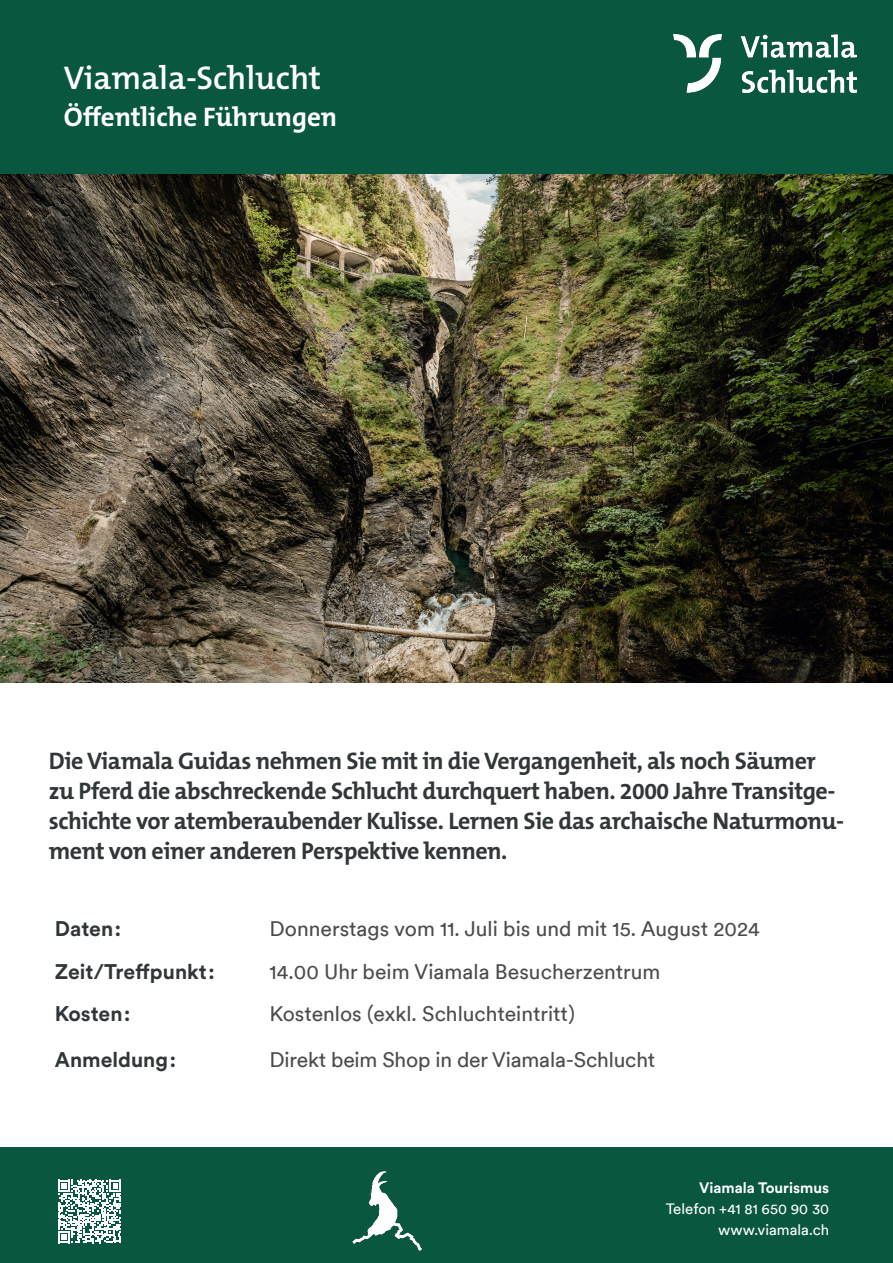
<style>
.page{position:relative;width:893px;height:1263px;background:#fff}
.page>*{position:absolute;margin:0;border:0;box-sizing:border-box;transform-origin:0 0}
.Absatzformat_1{font:600 33px "The Mix B W6";color:#fff}
.Absatzformat_1-2{font:700 27px "The Mix B W7";color:#fff}
.Absatzformat_6{font:700 24px/30px "The Mix B W7";letter-spacing:-.02em;color:#313639}
.Absatzformat_5{font:21px "Circulargraubuenden TT";color:#4b4c4d}
.Absatzformat_6-2{font:700 21px "Circulargraubuenden";color:#313639}
.Absatzformat_1-3{font:700 15px "Circulargraubuenden";color:#fff}
.Absatzformat_1-4{font:15px "Circulargraubuenden TT";color:#fff}
.Absatzformat_1-5{font:14.4px "Circulargraubuenden TT";color:#fff}
.s1{font-size:23.1px}
.s2{font-size:20.1px}
.s3{font-size:15px}
</style>
<div class="page">
<div style="left:0;top:0;width:893px;height:174px;background:#095741"></div>
<div style="left:0;top:1147px;width:893px;height:116px;background:#095741"></div>
<svg style="left:58px;top:1179px;width:63px;height:64px"></svg>
<img style="left:673px;top:35px;width:184px;height:58px">
<img style="left:352px;top:1172px;width:70px;height:79px">
<img style="left:0;top:174px;width:893px;height:508px">
<p class="Absatzformat_1" style="left:64px;top:57px;width:259px">Viamala-Schlucht</p>
<p class="Absatzformat_1-2" style="left:64px;top:100px;width:275px">Öffentliche Führungen</p>
<p class="Absatzformat_6" style="left:49px;top:745px;width:797px">Die Viamala Guidas nehmen Sie mit in die Vergangenheit, als noch Säumer zu Pferd die abschreckende Schlucht durchquert haben. <span class="s1">2000</span> Jahre Transitge&shy;schichte vor atemberaubender Kulisse. Lernen Sie das archaische Naturmonu&shy;ment von einer anderen Perspektive kennen.</p>
<p class="Absatzformat_6-2" style="left:55px;top:914px;width:68px">Daten:</p>
<p class="Absatzformat_5" style="left:270px;top:914px;width:492px">Donnerstags vom <span class="s2">11</span>. Juli bis und mit <span class="s2">15</span>. August <span class="s2">2024</span></p>
<p class="Absatzformat_6-2" style="left:55px;top:957px;width:161px">Zeit/Treffpunkt:</p>
<p class="Absatzformat_5" style="left:270px;top:958px;width:392px"><span class="s2">14</span>.<span class="s2">00</span> Uhr beim Viamala Besucherzentrum</p>
<p class="Absatzformat_6-2" style="left:55px;top:999px;width:77px">Kosten:</p>
<p class="Absatzformat_5" style="left:270px;top:1000px;width:307px">Kostenlos (exkl. Schluchteintritt)</p>
<p class="Absatzformat_6-2" style="left:55px;top:1045px;width:123px">Anmeldung:</p>
<p class="Absatzformat_5" style="left:270px;top:1046px;width:387px">Direkt beim Shop in der Viamala-Schlucht</p>
<p class="Absatzformat_1-3" style="left:699px;top:1177px;width:132px">Viamala Tourismus</p>
<p class="Absatzformat_1-5" style="left:666px;top:1199px;width:165px"><span class="s3">Telefon +</span>41 81 650 90 30</p>
<p class="Absatzformat_1-4" style="left:718px;top:1219px;width:112px">www.viamala.ch</p>
</div>
